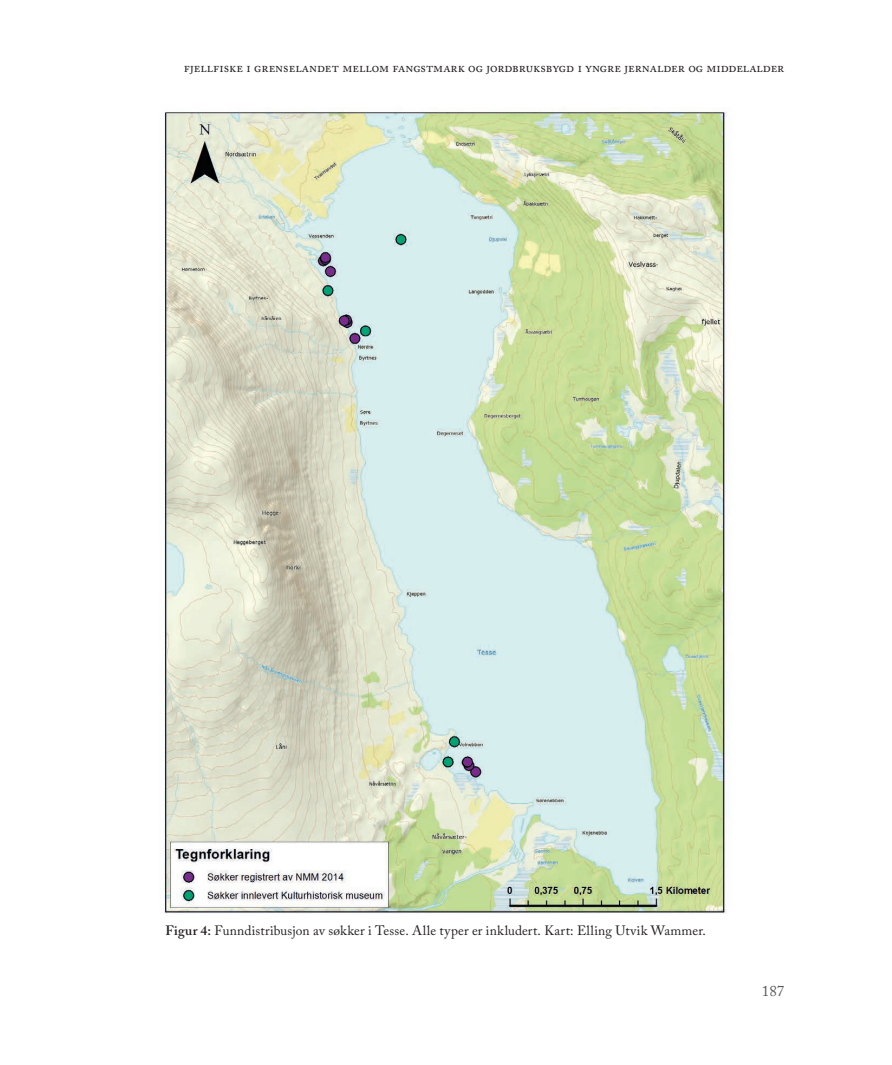
<style>
.page{position:relative;width:892px;height:1065px;background:#fff}
.page>*{position:absolute;margin:0;border:0;box-sizing:border-box;transform-origin:0 0}
.t1{font:15px "Adobe Caslon Pro";color:#57585a}
.t2{font:13.5px "Adobe Caslon Pro";color:#231f20}
.t3{font:13.5px "Adobe Caslon Pro";letter-spacing:.025em;color:#231f20}
.s1{font-weight:600}
</style>
<div class="page">
<img style="left:163px;top:109px;width:564px;height:805px">
<p class="t2" style="left:184px;top:59px;width:602px">Fjellfiske i grenselandet mellom fangstmark og jordbruksbygd i yngre jernalder og middelalder</p>
<p class="t3" style="left:165px;top:922px;width:542px"><span class="s1">Figur 4:</span> Funndistribusjon av søkker i Tesse. Alle typer er inkludert. Kart: Elling Utvik Wammer.</p>
<p class="t1" style="left:762px;top:982px;width:24px">187</p>
</div>
